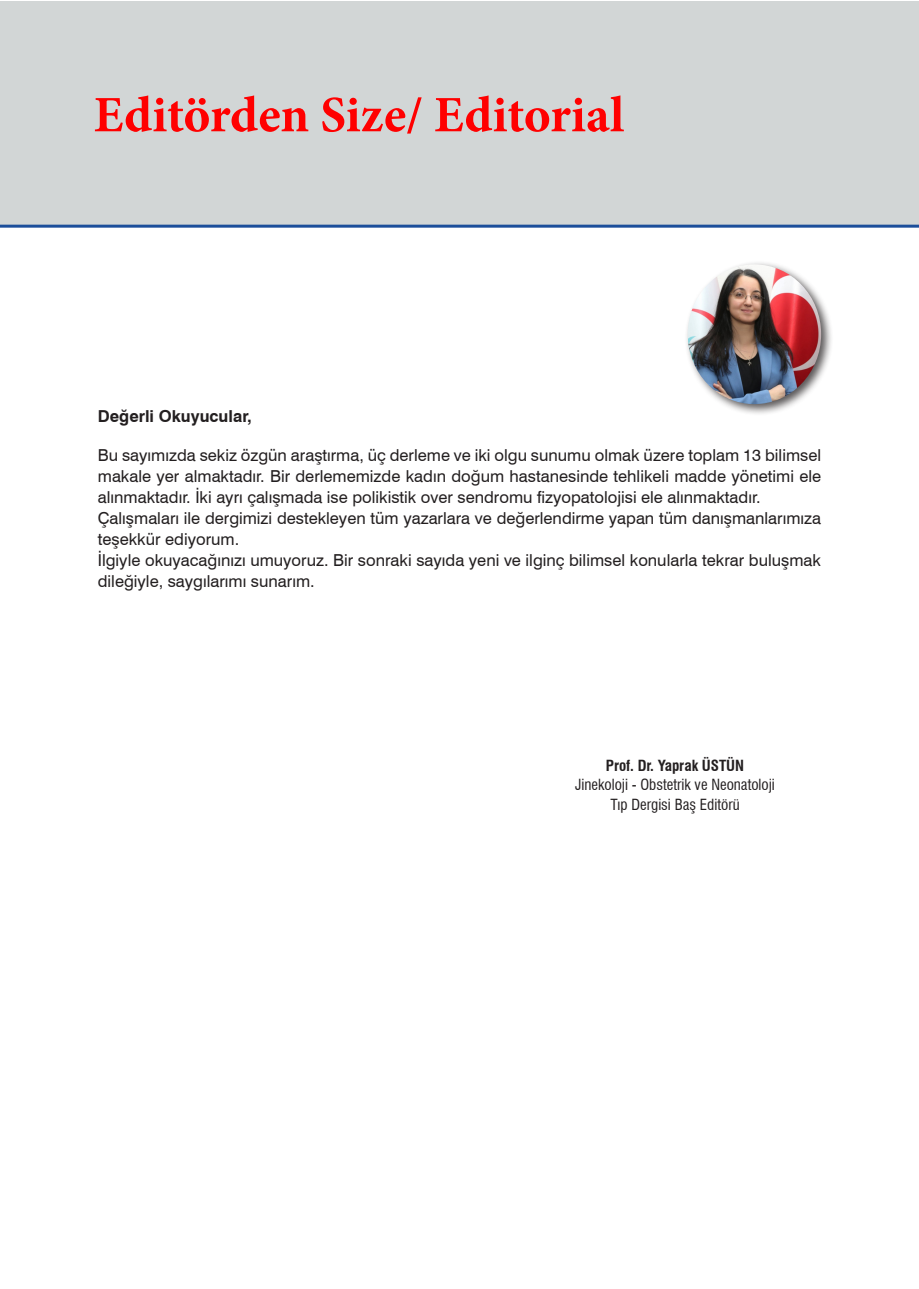
<style>
.page{position:relative;width:919px;height:1289px;background:#fff}
.page>*{position:absolute;margin:0;border:0;box-sizing:border-box;transform-origin:0 0}
.t1{font:700 51px "Minion Pro";color:#f00}
.Yazar{font:16.5px/21px "Swiss 721 BT";color:#231f20}
.Yazar-2{font:700 16.5px "Swiss 721 BT";color:#231f20}
.konu_başlık_TR{font:condensed 15px "Swiss 721 BT";color:#231f20}
.konu_başlık_TR-2{font:700 condensed 15px "Swiss 721 BT";color:#231f20}
</style>
<div class="page">
<div style="left:0;top:1px;width:918px;height:224px;background:#d2d6d6"></div>
<hr style="left:0;top:225px;width:918px;height:3px;background:#1c4e9a">
<div style="left:684px;top:260px;width:149px;height:157px;background:#231f20;opacity:.75"></div>
<img style="left:687px;top:264px;width:134px;height:140px">
<p class="t1" style="left:94px;top:79px;width:532px">Editörden Size/ Editorial</p>
<p class="Yazar-2" style="left:98px;top:404px;width:155px">Değerli Okuyucular,</p>
<p class="Yazar" style="left:98px;top:443px;width:724px;text-align:justify">Bu sayımızda sekiz özgün araştırma, üç derleme ve iki olgu sunumu olmak üzere toplam 13 bilimsel makale yer almaktadır. Bir derlememizde kadın doğum hastanesinde tehlikeli madde yönetimi ele alınmaktadır. İki ayrı çalışmada ise polikistik over sendromu fizyopatolojisi ele alınmaktadır.</p>
<p class="Yazar" style="left:98px;top:506px;width:724px">Çalışmaları ile dergimizi destekleyen tüm yazarlara ve değerlendirme yapan tüm danışmanlarımıza teşekkür ediyorum.</p>
<p class="Yazar" style="left:98px;top:548px;width:724px">İlgiyle okuyacağınızı umuyoruz. Bir sonraki sayıda yeni ve ilginç bilimsel konularla tekrar buluşmak dileğiyle, saygılarımı sunarım.</p>
<p class="konu_başlık_TR-2" style="left:606px;top:756px;width:140px">Prof. Dr. Yaprak ÜSTÜN</p>
<p class="konu_başlık_TR" style="left:575px;top:775px;width:201px">Jinekoloji - Obstetrik ve Neonatoloji</p>
<p class="konu_başlık_TR" style="left:610px;top:795px;width:131px">Tıp Dergisi Baş Editörü</p>
</div>
